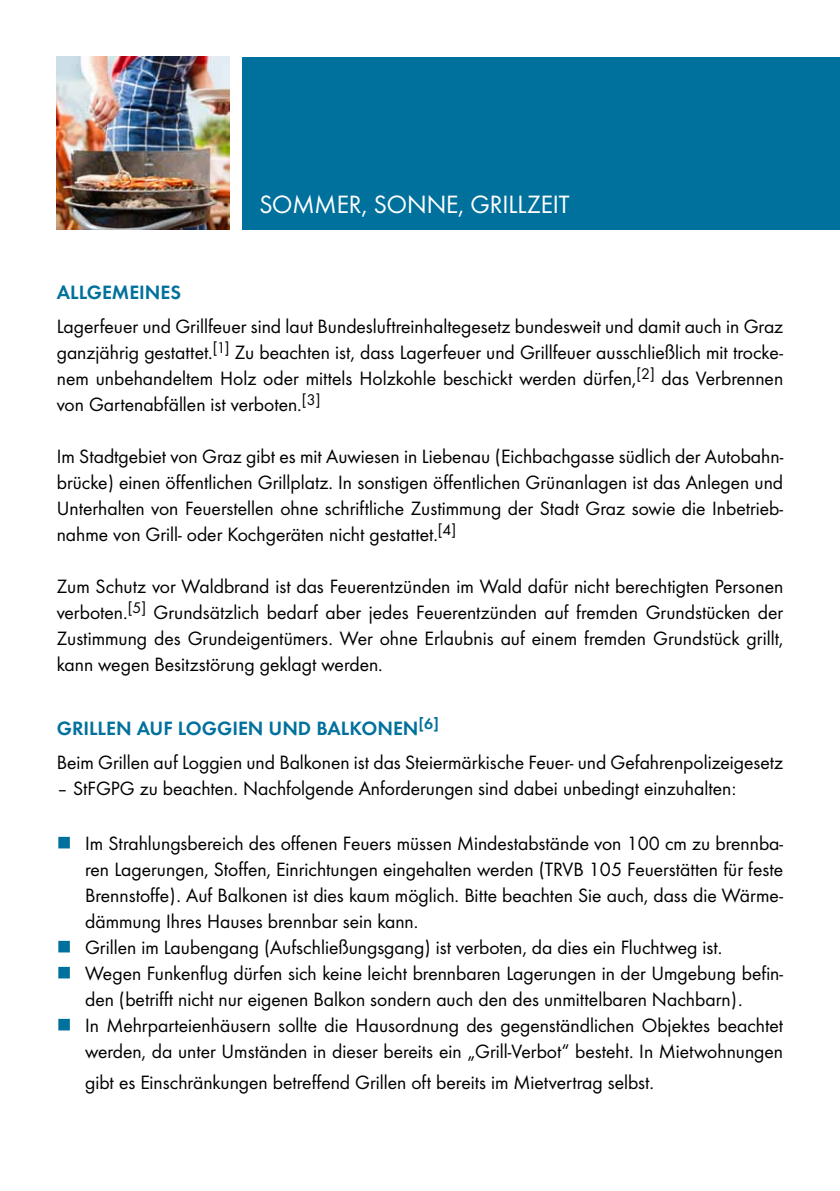
<style>
.page{position:relative;width:840px;height:1191px;background:#fff}
.page>*{position:absolute;margin:0;border:0;box-sizing:border-box;transform-origin:0 0}
.t1{font:26px "Futura Boo";color:#fff}
.t2{font:20px/26px "Futura Boo";color:#000;text-align:justify}
.t3{font:20px "Futura Dem";color:#00709c}
</style>
<div class="page">
<div style="left:242px;top:57px;width:597px;height:173px;background:#00709c"></div>
<img style="left:57px;top:56px;width:173px;height:173px">
<h1 class="t1" style="left:259px;top:186px;width:311px">SOMMER, SONNE, GRILLZEIT</h1>
<p class="t3" style="left:57px;top:277px;width:25px">ALLGE</p>
<p class="t3" style="left:112px;top:277px;width:59px">MEINES</p>
<p class="t2" style="left:57px;top:312px;width:727px">Lagerfeuer und Grillfeuer sind laut Bundesluftreinhaltegesetz bundesweit und damit auch in Graz ganzjährig gestattet.<sup>[1]</sup> Zu beachten ist, dass Lagerfeuer und Grillfeuer ausschließlich mit trocke&shy;nem unbehandeltem Holz oder mittels Holzkohle beschickt werden dürfen,<sup>[2]</sup> das Verbrennen von Gartenabfällen ist verboten.<sup>[3]</sup></p>
<p class="t2" style="left:57px;top:442px;width:727px">Im Stadtgebiet von Graz gibt es mit Auwiesen in Liebenau (Eichbachgasse südlich der Autobahn&shy;brücke) einen öffentlichen Grillplatz. In sonstigen öffentlichen Grünanlagen ist das Anlegen und Unterhalten von Feuerstellen ohne schriftliche Zustimmung der Stadt Graz sowie die Inbetrieb&shy;nahme von Grill- oder Kochgeräten nicht gestattet.<sup>[4]</sup></p>
<p class="t2" style="left:57px;top:572px;width:727px">Zum Schutz vor Waldbrand ist das Feuerentzünden im Wald dafür nicht berechtigten Personen verboten.<sup>[5]</sup> Grundsätzlich bedarf aber jedes Feuerentzünden auf fremden Grundstücken der Zustimmung des Grundeigentümers. Wer ohne Erlaubnis auf einem fremden Grundstück grillt, kann wegen Besitzstörung geklagt werden.</p>
<p class="t3" style="left:57px;top:713px;width:25px">GRILLE</p>
<p class="t3" style="left:116px;top:713px;width:98px">N AUF LOGGIE</p>
<p class="t3" style="left:248px;top:713px;width:193px">N UND BALKONEN<sup>[6]</sup></p>
<p class="t2" style="left:57px;top:749px;width:727px">Beim Grillen auf Loggien und Balkonen ist das Steiermärkische Feuer- und Gefahrenpolizeigesetz</p>
<p class="t2" style="left:57px;top:775px;width:680px">– StFGPG zu beachten. Nachfolgende Anforderungen sind dabei unbedingt einzuhalten:</p>
<p class="t2" style="left:85px;top:829px;width:699px;text-align:left">Im Strahlungsbereich des offenen Feuers müssen Mindestabstände von 100 cm zu brennba&shy;ren Lagerungen, Stoffen, Einrichtungen eingehalten werden (TRVB 105 Feuerstätten für feste Brennstoffe). Auf Balkonen ist dies kaum möglich. Bitte beachten Sie auch, dass die Wärme&shy;dämmung Ihres Hauses brennbar sein kann.<br>Grillen im Laubengang (Aufschließungsgang) ist verboten, da dies ein Fluchtweg ist.<br>Wegen Funkenflug dürfen sich keine leicht brennbaren Lagerungen in der Umgebung befin&shy;den (betrifft nicht nur eigenen Balkon sondern auch den des unmittelbaren Nachbarn).<br>In Mehrparteienhäusern sollte die Hausordnung des gegenständlichen Objektes beachtet werden, da unter Umständen in dieser bereits ein „Grill-Verbot“ besteht. In Mietwohnungen</p>
<p class="t2" style="left:85px;top:1068px;width:570px">gibt es Einschränkungen betreffend Grillen oft bereits im Mietvertrag selbst.</p>
</div>
